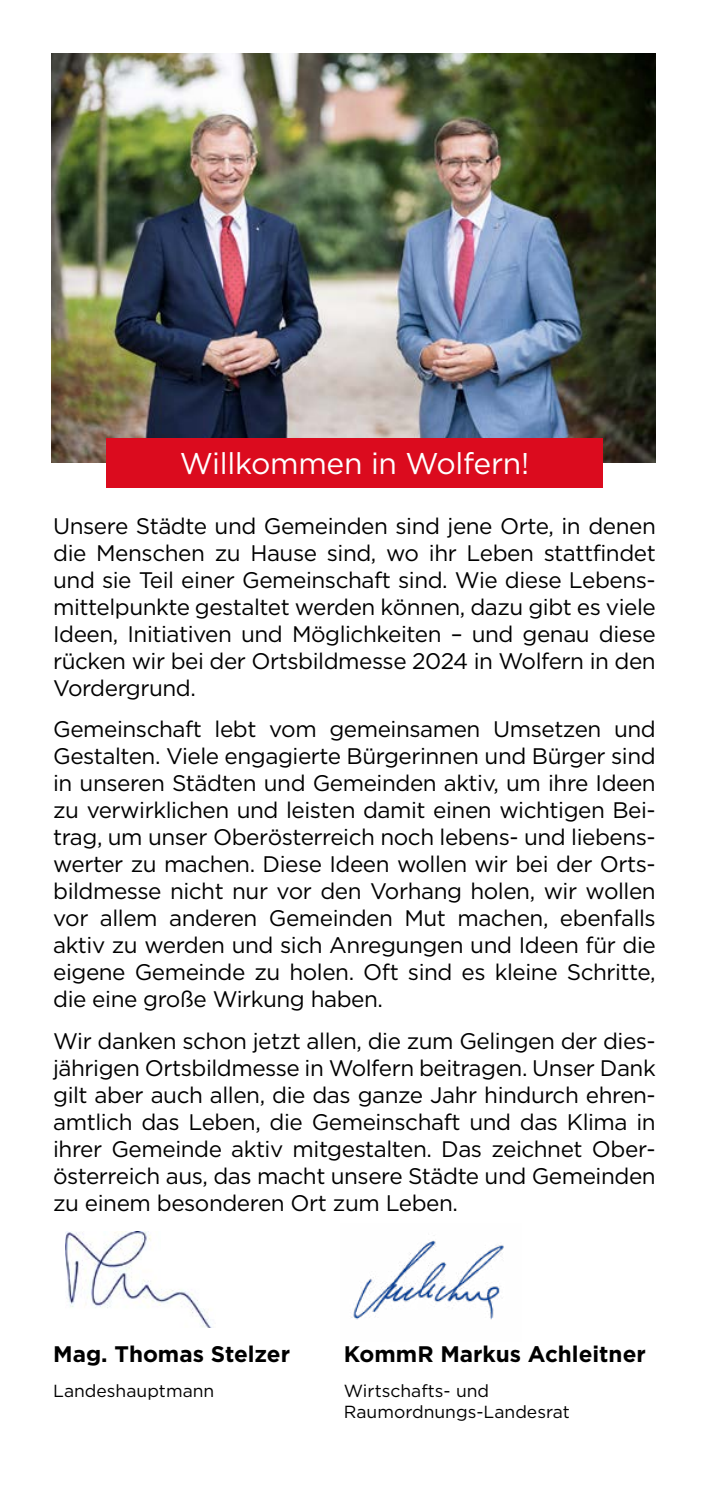
<style>
.page{position:relative;width:709px;height:1489px;background:#fff}
.page>*{position:absolute;margin:0;border:0;box-sizing:border-box;transform-origin:0 0}
.t1{font:30px "Gotham";letter-spacing:-.01em;color:#fff}
.p_fließtext{font:22.5px/27px "Gotham";letter-spacing:-.02em;color:#000;text-align:justify}
.p_namen{font:700 22.5px "Gotham";color:#000}
.p_funktion{font:17.5px/21px "Gotham";color:#000}
</style>
<div class="page">
<img style="left:52px;top:53px;width:604px;height:409px">
<div style="left:106px;top:438px;width:496px;height:49px;background:#db0b1e"></div>
<img style="left:65px;top:1231px;width:145px;height:95px">
<img style="left:351px;top:1240px;width:153px;height:80px">
<h2 class="t1" style="left:180px;top:446px;width:351px">Willkommen in Wolfern!</h2>
<p class="p_fließtext" style="left:53px;top:512px;width:604px">Unsere Städte und Gemeinden sind jene Orte, in denen die Menschen zu Hause sind, wo ihr Leben stattfindet und sie Teil einer Gemeinschaft sind. Wie diese Lebens&shy;mittelpunkte gestaltet werden können, dazu gibt es viele Ideen, Initiativen und Möglichkeiten – und genau diese rücken wir bei der Ortsbildmesse 2024 in Wolfern in den Vordergrund.</p>
<p class="p_fließtext" style="left:53px;top:715px;width:604px">Gemeinschaft lebt vom gemeinsamen Umsetzen und Gestalten. Viele engagierte Bürgerinnen und Bürger sind in unseren Städten und Gemeinden aktiv, um ihre Ideen zu verwirklichen und leisten damit einen wichtigen Bei&shy;trag, um unser Oberösterreich noch lebens- und liebens&shy;werter zu machen. Diese Ideen wollen wir bei der Orts&shy;bildmesse nicht nur vor den Vorhang holen, wir wollen vor allem anderen Gemeinden Mut machen, ebenfalls aktiv zu werden und sich Anregungen und Ideen für die eigene Gemeinde zu holen. Oft sind es kleine Schritte, die eine große Wirkung haben.</p>
<p class="p_fließtext" style="left:53px;top:1026px;width:604px">Wir danken schon jetzt allen, die zum Gelingen der dies&shy;jährigen Ortsbildmesse in Wolfern beitragen. Unser Dank gilt aber auch allen, die das ganze Jahr hindurch ehren&shy;amtlich das Leben, die Gemeinschaft und das Klima in ihrer Gemeinde aktiv mitgestalten. Das zeichnet Ober&shy;österreich aus, das macht unsere Städte und Gemeinden zu einem besonderen Ort zum Leben.</p>
<p class="p_namen" style="left:53px;top:1340px;width:238px">Mag. Thomas Stelzer</p>
<p class="p_funktion" style="left:53px;top:1379px;width:163px">Landeshauptmann</p>
<p class="p_namen" style="left:344px;top:1340px;width:303px">KommR Markus Achleitner</p>
<p class="p_funktion" style="left:344px;top:1379px;width:227px">Wirtschafts- und<br>Raumordnungs-Landesrat</p>
</div>
